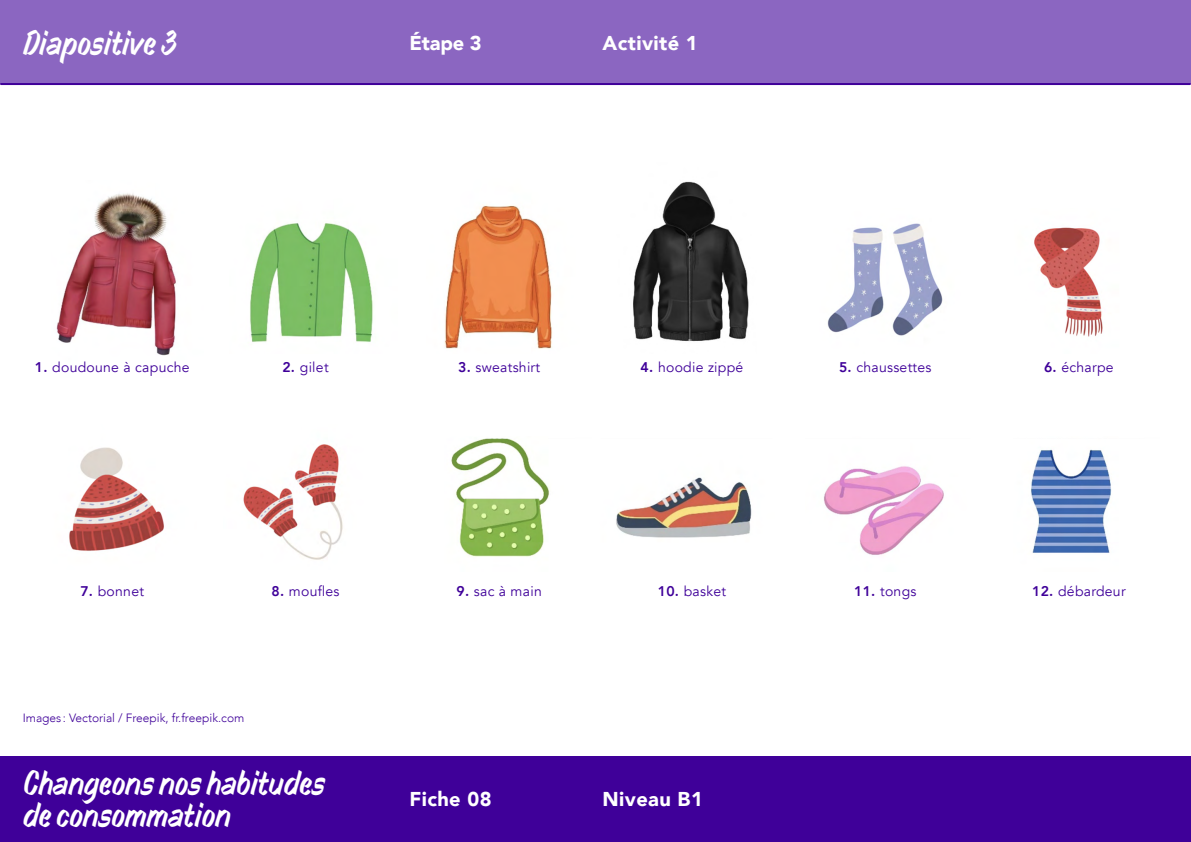
<style>
.page{position:relative;width:1191px;height:842px;background:#fff}
.page>*{position:absolute;margin:0;border:0;box-sizing:border-box;transform-origin:0 0}
.t1{font:30px/32px "Jaakko";letter-spacing:-.01em;color:#fff}
.t2{font:900 20px "Avenir";letter-spacing:.02em;color:#fff}
.t3{font:14px "Avenir";letter-spacing:.02em;color:#3f0099}
.t4{font:300 12px "Avenir";color:#3f0099}
.s1{font-weight:800}
</style>
<div class="page">
<div style="left:0;top:757px;width:1191px;height:85px;background:#3f0099"></div>
<hr style="left:1px;top:83px;width:1189px;height:2px;background:#3f0099">
<div style="left:0;top:0;width:1191px;height:83px;background:#8b66c1"></div>
<img style="left:56px;top:193px;width:120px;height:163px">
<img style="left:827px;top:223px;width:116px;height:113px">
<img style="left:451px;top:438px;width:99px;height:119px">
<img style="left:250px;top:223px;width:123px;height:119px">
<img style="left:444px;top:205px;width:108px;height:144px">
<img style="left:633px;top:181px;width:116px;height:161px">
<img style="left:1034px;top:227px;width:69px;height:110px">
<img style="left:616px;top:477px;width:136px;height:61px">
<img style="left:69px;top:447px;width:95px;height:104px">
<img style="left:824px;top:466px;width:120px;height:89px">
<img style="left:243px;top:444px;width:100px;height:116px">
<img style="left:1031px;top:449px;width:81px;height:104px">
<h1 class="t1" style="left:23px;top:27px;width:155px">Diapositive 3</h1>
<h2 class="t2" style="left:409px;top:26px;width:74px">Étape 3</h2>
<h2 class="t2" style="left:602px;top:26px;width:97px">Activité 1</h2>
<p class="t3" style="left:35px;top:359px;width:156px"><span class="s1">1.</span> doudoune à capuche</p>
<p class="t3" style="left:282px;top:359px;width:48px"><span class="s1">2.</span> gilet</p>
<p class="t3" style="left:458px;top:359px;width:84px"><span class="s1">3.</span> sweatshirt</p>
<p class="t3" style="left:640px;top:359px;width:104px"><span class="s1">4.</span> hoodie zippé</p>
<p class="t3" style="left:80px;top:583px;width:65px"><span class="s1">7.</span> bonnet</p>
<p class="t3" style="left:271px;top:583px;width:70px"><span class="s1">8.</span> moufles</p>
<p class="t4" style="left:23px;top:711px;width:223px">Images : Vectorial / Freepik, fr.freepik.com</p>
<h1 class="t1" style="left:23px;top:767px;width:304px">Changeons nos habitudes de consommation</h1>
<p class="t3" style="left:456px;top:583px;width:87px"><span class="s1">9.</span> sac à main</p>
<p class="t3" style="left:658px;top:583px;width:70px"><span class="s1">10.</span> basket</p>
<h2 class="t2" style="left:409px;top:782px;width:84px">Fiche 08</h2>
<h2 class="t2" style="left:602px;top:782px;width:102px">Niveau B1</h2>
<p class="t3" style="left:839px;top:359px;width:94px"><span class="s1">5.</span> chaussettes</p>
<p class="t3" style="left:854px;top:583px;width:64px"><span class="s1">11.</span> tongs</p>
<p class="t3" style="left:1044px;top:359px;width:71px"><span class="s1">6.</span> écharpe</p>
<p class="t3" style="left:1032px;top:583px;width:95px"><span class="s1">12.</span> débardeur</p>
</div>
